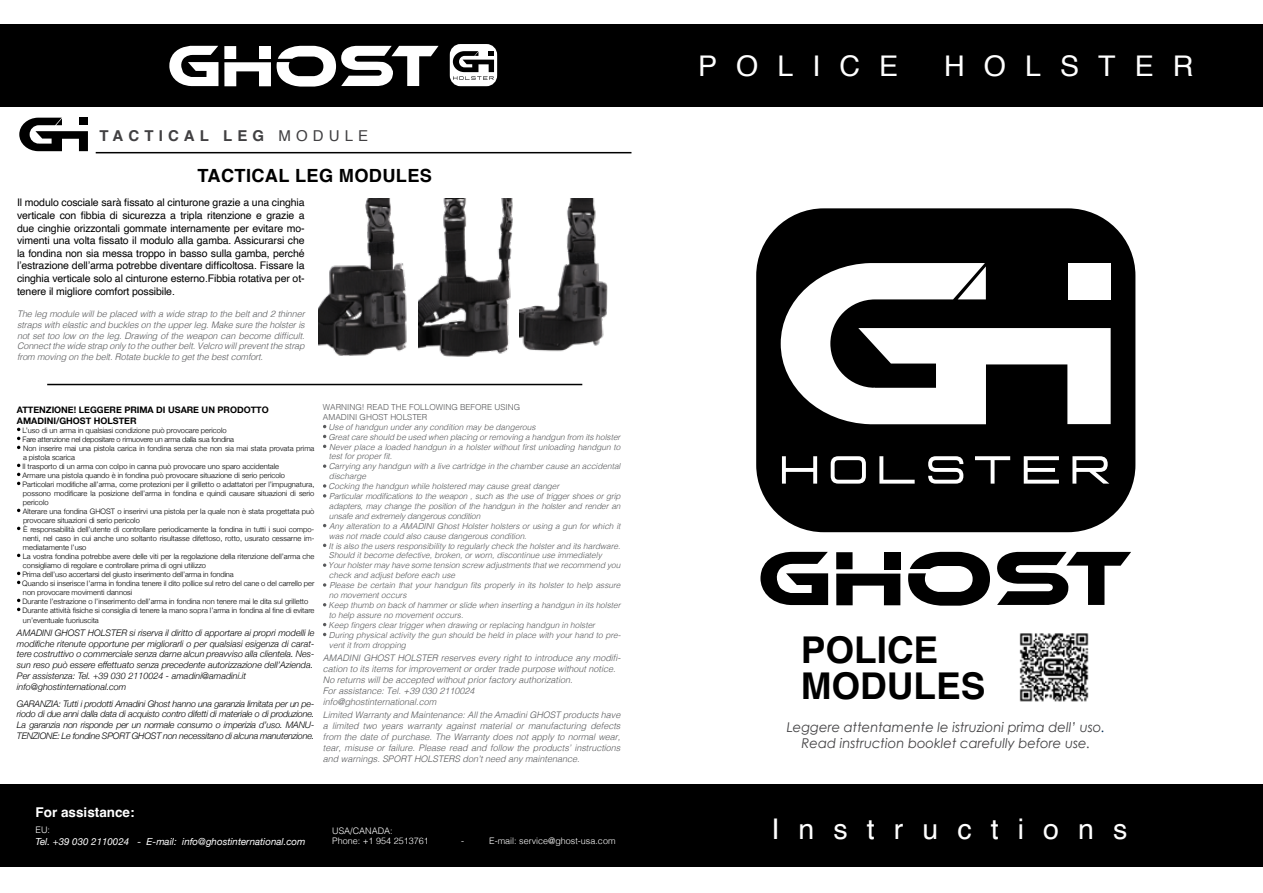
<style>
.page{position:relative;width:1263px;height:893px;background:#fff}
.page>*{position:absolute;margin:0;border:0;box-sizing:border-box;transform-origin:0 0}
.t1{font:700 36.9px/36px "Helvetica";color:#000}
.t2{font:28.5px "Helvetica";letter-spacing:.67em;color:#fff}
.t3{font:700 18.15px "Helvetica";letter-spacing:.02em;color:#000}
.t4{font:700 15px "Helvetica";letter-spacing:.34em;color:#414042}
.t5{font:italic 13.5px/16.2px "Century Gothic";color:#414042;text-align:center}
.t6{font:700 13.5px "Helvetica";color:#fff}
.t7{font:10.5px/12.6px "Helvetica";letter-spacing:-.01em;color:#000;text-align:justify}
.t8{font:italic 9.75px "Helvetica Neue";color:#fff}
.t9{font:italic 300 9px/10.8px "Helvetica";color:#58595b;text-align:justify}
.t10{font:italic 300 9px/10.8px "Helvetica Neue";color:#000}
.t11{font:300 9px/10.8px "Helvetica";color:#fff}
.t12{font:700 9px/10.8px "Helvetica Neue";color:#000}
.t13{font:italic 300 8.25px/9.9px "Helvetica";color:#58595b}
.t14{font:300 8.25px/9.9px "Helvetica";color:#58595b}
.t15{font:300 7.5px/9px "Helvetica Neue";color:#000}
.s1{font-weight:400}
.s2{color:#002b54}
</style>
<div class="page">
<hr style="left:96px;top:152px;width:535px;height:1px;background:#000">
<svg style="left:19px;top:118px;width:69px;height:33px"></svg>
<div style="left:79px;top:118px;width:9px;height:7px;background:#000"></div>
<div style="left:0;top:24px;width:1263px;height:83px;background:#000"></div>
<div style="left:0;top:784px;width:1263px;height:83px;background:#000"></div>
<div style="left:450px;top:44px;width:47px;height:42px;border:9px solid #fff;border-radius:6px"></div>
<svg style="left:453px;top:51px;width:41px;height:29px"></svg>
<svg style="left:169px;top:46px;width:49px;height:40px"></svg>
<div style="left:259px;top:46px;width:12px;height:13px;background:#fff"></div>
<div style="left:224px;top:46px;width:12px;height:13px;background:#fff"></div>
<svg style="left:224px;top:62px;width:47px;height:24px"></svg>
<svg style="left:277px;top:46px;width:162px;height:41px"></svg>
<svg style="left:908px;top:552px;width:82px;height:54px"></svg>
<svg style="left:760px;top:552px;width:68px;height:53px"></svg>
<div style="left:884px;top:552px;width:16px;height:17px;background:#000"></div>
<div style="left:836px;top:552px;width:16px;height:17px;background:#000"></div>
<svg style="left:836px;top:574px;width:64px;height:31px"></svg>
<svg style="left:997px;top:552px;width:134px;height:53px"></svg>
<div style="left:764px;top:217px;width:363px;height:307px;background:#000;border-radius:59px"></div>
<div style="left:756px;top:208px;width:379px;height:324px;border:17px solid #000;border-radius:59px"></div>
<svg style="left:782px;top:456px;width:35px;height:28px"></svg>
<svg style="left:831px;top:456px;width:35px;height:28px"></svg>
<svg style="left:879px;top:456px;width:36px;height:28px"></svg>
<svg style="left:928px;top:456px;width:35px;height:28px"></svg>
<svg style="left:975px;top:456px;width:35px;height:28px"></svg>
<svg style="left:1024px;top:456px;width:35px;height:28px"></svg>
<svg style="left:1072px;top:456px;width:37px;height:28px"></svg>
<svg style="left:781px;top:263px;width:330px;height:161px;fill:#fff"></svg>
<svg style="left:958px;top:266px;width:28px;height:33px"></svg>
<div style="left:1068px;top:263px;width:43px;height:36px;background:#fff"></div>
<img style="left:319px;top:198px;width:88px;height:158px">
<img style="left:419px;top:199px;width:93px;height:158px">
<img style="left:519px;top:198px;width:89px;height:154px">
<svg style="left:323px;top:464px;width:3px;height:4px"></svg>
<svg style="left:323px;top:484px;width:3px;height:4px"></svg>
<svg style="left:323px;top:494px;width:3px;height:4px"></svg>
<svg style="left:323px;top:563px;width:3px;height:4px"></svg>
<svg style="left:323px;top:583px;width:3px;height:4px"></svg>
<hr style="left:47px;top:384px;width:535px;height:1px;background:#000">
<img style="left:1019px;top:633px;width:70px;height:69px">
<h3 class="t4" style="left:99px;top:126px;width:270px">TACTICAL LEG <span class="s1">MODULE</span></h3>
<h3 class="t3" style="left:197px;top:165px;width:236px">TACTICAL LEG MODULES</h3>
<p class="t7" style="left:17px;top:197px;width:289px">Il modulo cosciale sarà fissato al cinturone grazie a una cinghia verticale con fibbia di sicurezza a tripla ritenzione e grazie a due cinghie orizzontali gommate internamente per evitare mo&shy;vimenti una volta fissato il modulo alla gamba. Assicurarsi che la fondina non sia messa troppo in basso sulla gamba, perché l’estrazione dell’arma potrebbe diventare difficoltosa. Fissare la cinghia verticale solo al cinturone esterno.Fibbia rotativa per ot&shy;tenere il migliore comfort possibile.</p>
<p class="t9" style="left:17px;top:308px;width:289px">The leg module will be placed with a wide strap to the belt and 2 thinner straps with elastic and buckles on the upper leg. Make sure the holster is not set too low on the leg. Drawing of the weapon can become difficult.<br>Connect the wide strap only to the outher belt. Velcro will prevent the strap from moving on the belt. Rotate buckle to get the best comfort.</p>
<p class="t12" style="left:17px;top:404px;width:253px">ATTENZIONE! LEGGERE PRIMA DI USARE UN PRODOTTO<br>AMADINI/GHOST HOLSTER</p>
<p class="t15" style="left:22px;top:425px;width:294px">L’uso di un arma in qualsiasi condizione può provocare pericolo<br>Fare attenzione nel depositare o rimuovere un arma dalla sua fondina<br>Non inserire mai una pistola carica in fondina senza che non sia mai stata provata prima a pistola scarica<br>Il trasporto di un arma con colpo in canna può provocare uno sparo accidentale<br>Armare una pistola quando è in fondina può provocare situazione di serio pericolo Particolari modifiche all’arma, come protezioni per il grilletto o adattatori per l’impugnatura, possono modificare la posizione dell’arma in fondina e quindi causare situazioni di serio pericolo<br>Alterare una fondina GHOST o inserirvi una pistola per la quale non è stata progettata può provocare situazioni di serio pericolo<br>È responsabilità dell’utente di controllare periodicamente la fondina in tutti i suoi compo&shy;nenti, nel caso in cui anche uno soltanto risultasse difettoso, rotto, usurato cessarne im&shy;mediatamente l’uso<br>La vostra fondina potrebbe avere delle viti per la regolazione della ritenzione dell’arma che consigliamo di regolare e controllare prima di ogni utilizzo<br>Prima dell’uso accertarsi del giusto inserimento dell’arma in fondina<br>Quando si inserisce l’arma in fondina tenere il dito pollice sul retro del cane o del carrello per non provocare movimenti dannosi<br>Durante l’estrazione o l’inserimento dell’arma in fondina non tenere mai le dita sul grilletto Durante attività fisiche si consiglia di tenere la mano sopra l’arma in fondina al fine di evitare</p>
<p class="t15" style="left:23px;top:616px;width:77px">un’eventuale fuoriuscita</p>
<p class="t10" style="left:17px;top:626px;width:299px">AMADINI GHOST HOLSTER si riserva il diritto di apportare ai propri modelli le modifiche ritenute opportune per migliorarli o per qualsiasi esigenza di carat&shy;tere costruttivo o commerciale senza darne alcun preavviso alla clientela. Nes&shy;sun reso può essere effettuato senza precedente autorizzazione dell’Azienda.<br>Per assistenza: Tel. +39 030 2110024 - amadini@amadini.it info@ghostinternational.com</p>
<p class="t10" style="left:17px;top:697px;width:299px;text-align:justify">GARANZIA: Tutti i prodotti Amadini Ghost hanno una garanzia limitata per un pe&shy;riodo di due anni dalla data di acquisto contro difetti di materiale o di produzione.<br>La garanzia non risponde per un normale consumo o imperizia d’uso. MANU-TENZIONE: Le fondine SPORT GHOST non necessitano di alcuna manutenzione.</p>
<p class="t14" style="left:323px;top:401px;width:199px">WARNING! READ THE FOLLOWING BEFORE USING<br>AMADINI GHOST HOLSTER</p>
<p class="t13" style="left:328px;top:421px;width:294px">Use of handgun under any condition may be dangerous<br>Great care should be used when placing or removing a handgun from its holster Never place a loaded handgun in a holster without first unloading handgun to test for proper fit.<br>Carrying any handgun with a live cartridge in the chamber cause an accidental discharge<br>Cocking the handgun while holstered may cause great danger<br>Particular modifications to the weapon , such as the use of trigger shoes or grip adapters, may change the position of the handgun in the holster and render an unsafe and extremely dangerous condition<br>Any alteration to a AMADINI Ghost Holster holsters or using a gun for which it was not made could also cause dangerous condition.<br>It is also the users responsibility to regularly check the holster and its hardware.<br>Should it become defective, broken, or worn, discontinue use immediately<br>Your holster may have some tension screw adjustments that we recommend you check and adjust before each use<br>Please be certain that your handgun fits properly in its holster to help assure no movement occurs<br>Keep thumb on back of hammer or slide when inserting a handgun in its holster to help assure no movement occurs.<br>Keep fingers clear trigger when drawing or replacing handgun in holster During physical activity the gun should be held in place with your hand to pre&shy;vent it from dropping</p>
<p class="t9" style="left:323px;top:652px;width:299px;text-align:left">AMADINI GHOST HOLSTER reserves every right to introduce any modifi&shy;cation to its items for improvement or order trade purpose without notice.<br>No returns will be accepted without prior factory authorization.<br>For assistance: Tel. +39 030 2110024<br>info@ghostinternational.com</p>
<p class="t9" style="left:323px;top:709px;width:299px">Limited Warranty and Maintenance: All the Amadini GHOST products have a limited two years warranty against material or manufacturing defects from the date of purchase. The Warranty does not apply to normal wear, tear, misuse or failure. Please read and follow the products’ instructions and warnings. SPORT HOLSTERS don’t need any maintenance.</p>
<h3 class="t6" style="left:36px;top:804px;width:101px">For assistance:</h3>
<p class="t11" style="left:36px;top:824px;width:16px">EU:</p>
<h3 class="t8" style="left:36px;top:834px;width:271px">Tel. +39 030 2110024 - E-mail: info@ghostinternational.com</h3>
<p class="t11" style="left:332px;top:824px;width:98px">USA/CANADA:<br>Phone: +1 954 2513761</p>
<p class="t11" style="left:461px;top:835px;width:4px">-</p>
<p class="t11" style="left:489px;top:835px;width:128px">E-mail: service@ghost-usa.com</p>
<h2 class="t2" style="left:698px;top:44px;width:202px">POLICE</h2>
<h2 class="t2" style="left:944px;top:44px;width:251px">HOLSTER</h2>
<h1 class="t1" style="left:801px;top:636px;width:186px">POLICE<br>MODULES</h1>
<h3 class="t5" style="left:787px;top:719px;width:320px">Leggere attentamente le istruzioni prima dell’ uso<span class="s2">.<br></span>Read instruction booklet carefully before use.</h3>
<h2 class="t2" style="left:771px;top:807px;width:357px">Instructions</h2>
</div>
